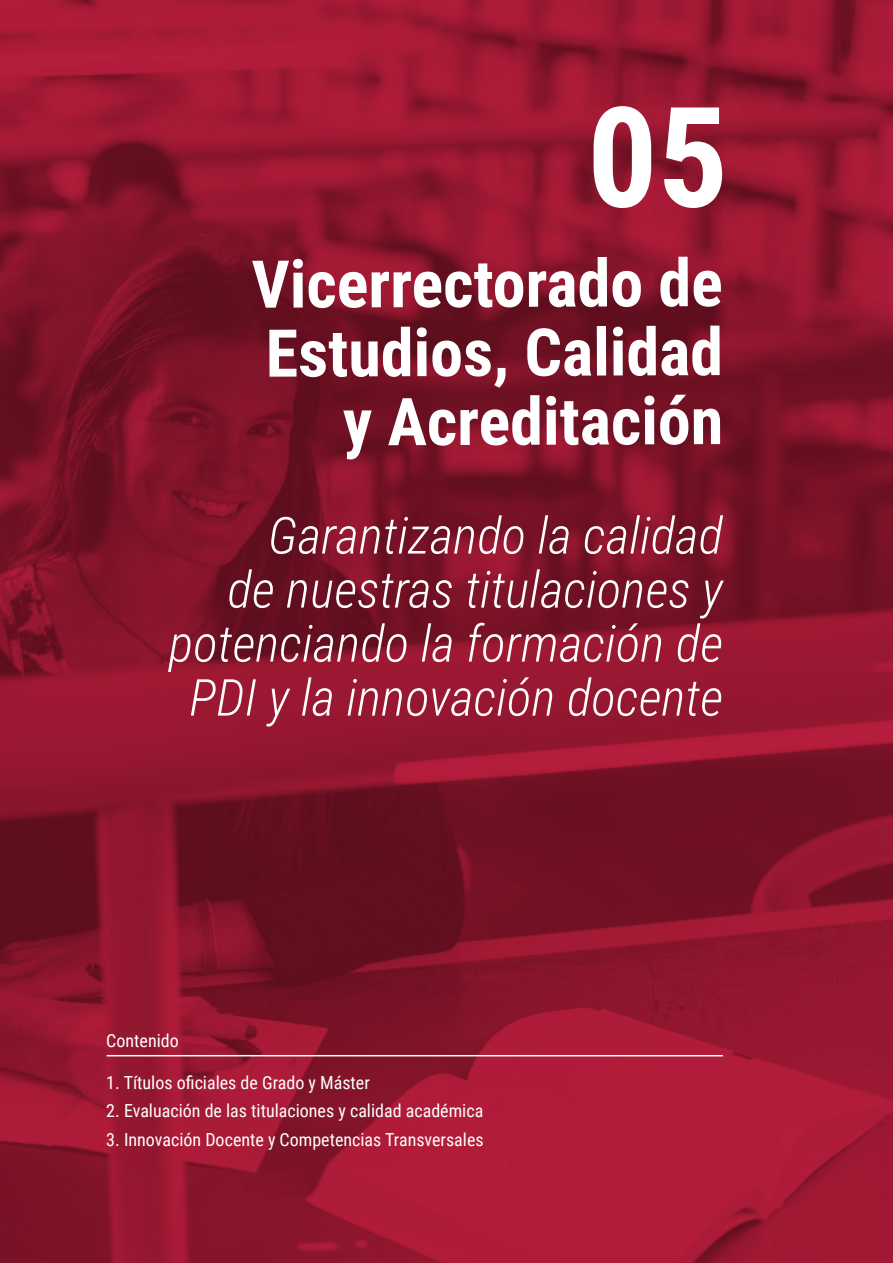
<style>
.page{position:relative;width:893px;height:1263px;background:#fff}
.page>*{position:absolute;margin:0;border:0;box-sizing:border-box;transform-origin:0 0}
.txt_corrido{font:700 139.5px "Roboto Condensed";color:#fff}
.txt_corrido-2{font:700 66px "Roboto Condensed";letter-spacing:-.005em;color:#fff}
.txt_corrido-3{font:italic 300 51px/54px "Roboto Condensed";color:#fff;text-align:center}
.txt_corrido-4{font:18px "Roboto Condensed";color:#fff}
</style>
<div class="page">
<img style="left:0;top:0;width:893px;height:1263px">
<hr style="left:892px;top:1014px;width:1px;height:249px;background:#7f7878">
<hr style="left:107px;top:1055px;width:616px;height:1px;background:#fff">
<p class="txt_corrido" style="left:587px;top:59px;width:143px">05</p>
<p class="txt_corrido-2" style="left:252px;top:237px;width:473px">Vicerrectorado de</p>
<p class="txt_corrido-2" style="left:266px;top:306px;width:459px">Estudios, Calidad</p>
<p class="txt_corrido-2" style="left:343px;top:375px;width:382px">y Acreditación</p>
<p class="txt_corrido-3" style="left:268px;top:506px;width:456px">Garantizando la calidad</p>
<p class="txt_corrido-3" style="left:227px;top:560px;width:497px">de nuestras titulaciones y</p>
<p class="txt_corrido-3" style="left:169px;top:614px;width:556px">potenciando la formación de<br>PDI y la innovación docente</p>
<p class="txt_corrido-4" style="left:106px;top:1028px;width:74px">Contenido</p>
<p class="txt_corrido-4" style="left:106px;top:1070px;width:265px">1. Títulos oficiales de Grado y Máster</p>
<p class="txt_corrido-4" style="left:106px;top:1098px;width:378px">2. Evaluación de las titulaciones y calidad académica</p>
<p class="txt_corrido-4" style="left:106px;top:1127px;width:379px">3. Innovación Docente y Competencias Transversales</p>
</div>
